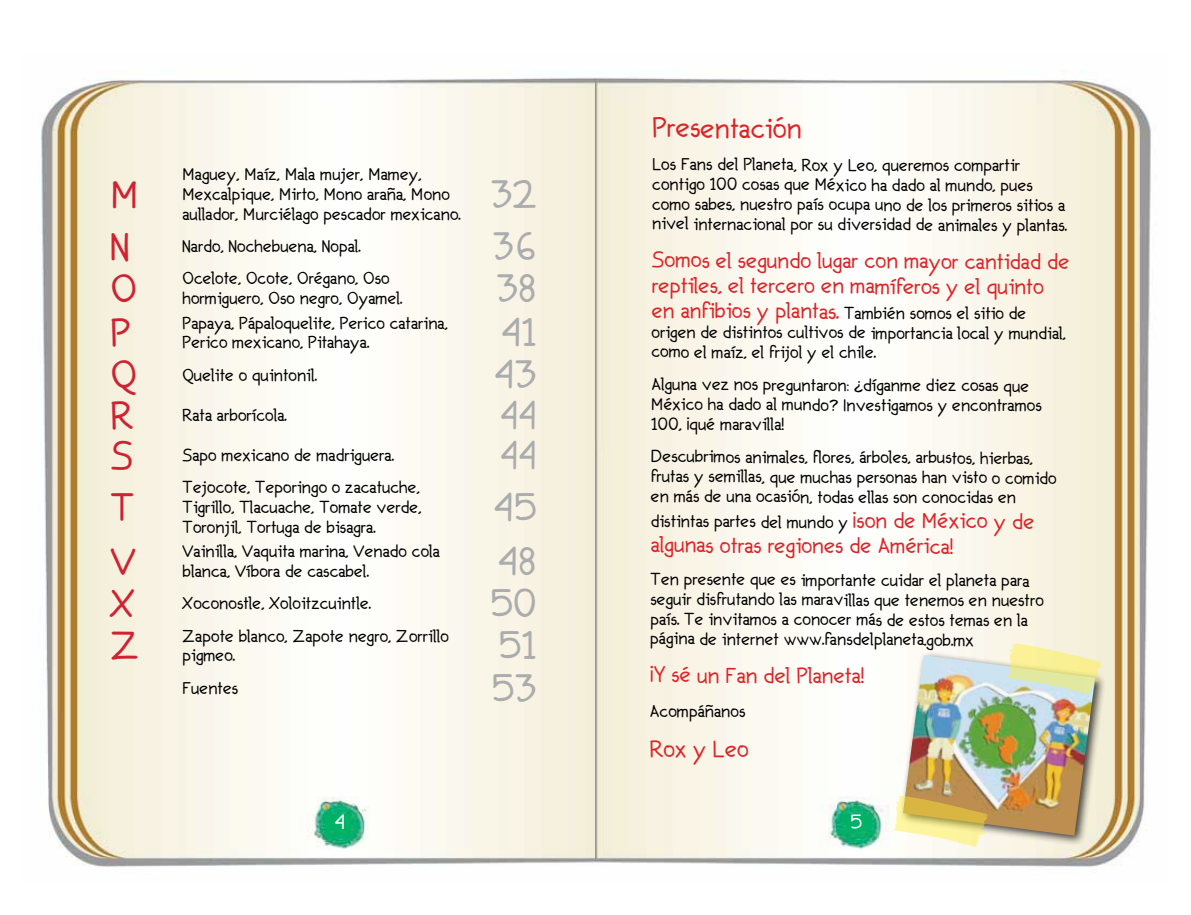
<style>
.page{position:relative;width:1191px;height:915px;background:#fff}
.page>*{position:absolute;margin:0;border:0;box-sizing:border-box;transform-origin:0 0}
.t1{font:37.5px "Secondo";color:#aaacad}
.t2{font:37.5px "Secondo";color:#cf2333}
.t3{font:37.5px "Secondo";color:#aaacad;scale:.9 1}
.t4{font:27px "Secondo";color:#dc2428}
.t5{font:22.5px "Secondo";letter-spacing:-.005em;color:#dc2428}
.t6{font:21px/25px "Secondo";color:#dc2428}
.t7{font:19.5px "Secondo";color:#fff}
.t8{font:16.5px/19.8px "Secondo";color:#000}
.s1{font-size:21px;color:#dc2428}
</style>
<div class="page">
<img style="left:40px;top:71px;width:1111px;height:796px">
<div style="left:898px;top:650px;width:208px;height:196px;background:#000;opacity:.75"></div>
<img style="left:903px;top:655px;width:192px;height:180px">
<svg style="left:1005px;top:643px;width:97px;height:51px;background:#e9e8b2"></svg>
<svg style="left:892px;top:795px;width:97px;height:51px"></svg>
<h1 class="t2" style="left:111px;top:169px;width:30px">M</h1>
<p class="t8" style="left:182px;top:164px;width:280px">Maguey, Maíz, Mala mujer, Mamey,<br>Mexcalpique, Mirto, Mono araña, Mono aullador, Murciélago pescador mexicano.</p>
<h1 class="t1" style="left:491px;top:169px;width:48px">32</h1>
<h1 class="t2" style="left:111px;top:221px;width:21px">N</h1>
<p class="t8" style="left:182px;top:236px;width:180px">Nardo, Nochebuena, Nopal.</p>
<h1 class="t1" style="left:493px;top:221px;width:46px">36</h1>
<h1 class="t2" style="left:111px;top:263px;width:28px">O</h1>
<p class="t8" style="left:182px;top:269px;width:221px">Ocelote, Ocote, Orégano, Oso hormiguero, Oso negro, Oyamel.</p>
<h1 class="t1" style="left:496px;top:263px;width:42px">38</h1>
<h1 class="t2" style="left:111px;top:307px;width:22px">P</h1>
<p class="t8" style="left:182px;top:313px;width:267px">Papaya, Pápaloquelite, Perico catarina,<br>Perico mexicano, Pitahaya.</p>
<h1 class="t1" style="left:501px;top:307px;width:37px">41</h1>
<h1 class="t2" style="left:111px;top:350px;width:28px">Q</h1>
<p class="t8" style="left:182px;top:365px;width:136px">Quelite o quintonil.</p>
<h1 class="t1" style="left:494px;top:350px;width:44px">43</h1>
<h1 class="t2" style="left:111px;top:390px;width:24px">R</h1>
<p class="t8" style="left:182px;top:405px;width:106px">Rata arborícola.</p>
<h1 class="t3" style="left:500px;top:390px;width:42px">44</h1>
<h1 class="t2" style="left:111px;top:430px;width:24px">S</h1>
<p class="t8" style="left:182px;top:445px;width:213px">Sapo mexicano de madriguera.</p>
<h1 class="t3" style="left:500px;top:430px;width:42px">44</h1>
<h1 class="t2" style="left:111px;top:482px;width:25px">T</h1>
<p class="t8" style="left:182px;top:477px;width:241px;text-align:justify">Tejocote, Teporingo o zacatuche, Tigrillo, Tlacuache, Tomate verde, Toronjil, Tortuga de bisagra.</p>
<h1 class="t1" style="left:494px;top:482px;width:45px">45</h1>
<h1 class="t2" style="left:111px;top:536px;width:27px">V</h1>
<p class="t8" style="left:182px;top:541px;width:259px">Vainilla, Vaquita marina, Venado cola blanca, Víbora de cascabel.</p>
<h1 class="t1" style="left:498px;top:536px;width:40px">48</h1>
<h1 class="t2" style="left:111px;top:578px;width:26px">X</h1>
<p class="t8" style="left:182px;top:593px;width:190px">Xoconostle, Xoloitzcuintle.</p>
<h1 class="t1" style="left:490px;top:578px;width:48px">50</h1>
<h1 class="t2" style="left:111px;top:620px;width:31px">Z</h1>
<p class="t8" style="left:182px;top:626px;width:268px">Zapote blanco, Zapote negro, Zorrillo pigmeo.</p>
<h1 class="t1" style="left:499px;top:620px;width:40px">51</h1>
<p class="t8" style="left:182px;top:678px;width:57px">Fuentes</p>
<h1 class="t1" style="left:492px;top:662px;width:47px">53</h1>
<p class="t7" style="left:335px;top:808px;width:12px">4</p>
<h2 class="t4" style="left:652px;top:110px;width:151px">Presentación</h2>
<p class="t8" style="left:652px;top:155px;width:416px">Los Fans del Planeta, Rox y Leo, queremos compartir contigo 100 cosas que México ha dado al mundo, pues como sabes, nuestro país ocupa uno de los primeros sitios a nivel internacional por su diversidad de animales y plantas.</p>
<p class="t6" style="left:652px;top:248px;width:419px">Somos el segundo lugar con mayor cantidad de reptiles, el tercero en mamíferos y el quinto</p>
<p class="t8" style="left:651px;top:303px;width:416px"><span class="s1">en anfibios y plantas.</span> También somos el sitio de origen de distintos cultivos de importancia local y mundial, como el maíz, el frijol y el chile.</p>
<p class="t8" style="left:651px;top:375px;width:392px">Alguna vez nos preguntaron: ¿díganme diez cosas que<br>México ha dado al mundo? Investigamos y encontramos<br>100, ¡qué maravilla!</p>
<p class="t8" style="left:651px;top:447px;width:407px">Descubrimos animales, flores, árboles, arbustos, hierbas, frutas y semillas, que muchas personas han visto o comido en más de una ocasión, todas ellas son conocidas en</p>
<p class="t8" style="left:651px;top:511px;width:385px">distintas partes del mundo y <span class="s1">¡son de México y de</span></p>
<p class="t6" style="left:650px;top:533px;width:304px">algunas otras regiones de América!</p>
<p class="t8" style="left:650px;top:570px;width:395px">Ten presente que es importante cuidar el planeta para seguir disfrutando las maravillas que tenemos en nuestro país. Te invitamos a conocer más de estos temas en la página de internet www.fansdelplaneta.gob.mx</p>
<p class="t6" style="left:650px;top:663px;width:216px">¡Y sé un Fan del Planeta!</p>
<p class="t8" style="left:650px;top:701px;width:97px">Acompáñanos</p>
<h3 class="t5" style="left:650px;top:733px;width:100px">Rox y Leo</h3>
<p class="t7" style="left:850px;top:808px;width:13px">5</p>
</div>
